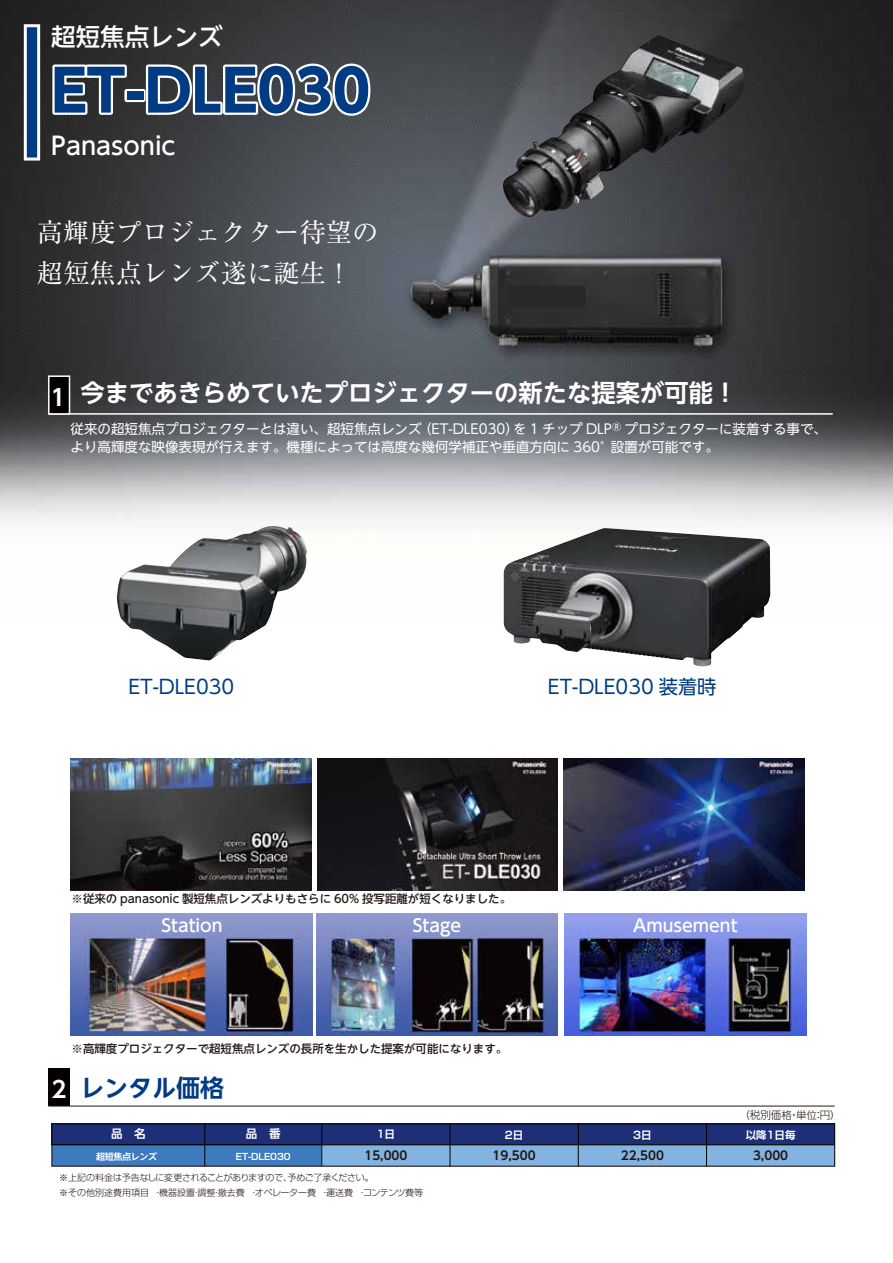
<style>
.page{position:relative;width:893px;height:1263px;background:#fff}
.page>*{position:absolute;margin:0;border:0;box-sizing:border-box;transform-origin:0 0}
.t1{font:700 57px "UD Shin Go NT Pro";color:#003b83}
.t2{font:26.25px/40.5px "Ryumin Pro";color:#fff}
.t3{font:500 24.45px "UD Shin Go NT Pro";color:#fff}
.t4{font:700 24.3px "UD Shin Go NT Pro De";color:#fff}
.t5{font:700 24px "UD Shin Go NT Pro De";color:#003b83}
.t6{font:700 22.65px "UD Shin Go NT Pro De";color:#fff}
.t7{font:19.35px "UD Shin Go NT Pro";color:#003b83}
.t8{font:500 17.25px "UD Shin Go NT Pro";color:#fff}
.t9{font:13.5px/18px "UD Shin Go NT Pro";color:#fff}
.t10{font:700 12px "UD Shin Go NT Pro De";color:#221815}
.t11{font:700 11.55px "UD Shin Go NT Pro De";color:#fff}
.t12{font:500 11.4px "UD Shin Go NT Pro";color:#221815}
.t13{font:300 10.5px "UD Shin Go NT Pro";color:#221815}
.t14{font:700 10.5px "Shin Go Pro De";letter-spacing:-.015em;color:#fff}
.t15{font:300 9px/15px "Shin Go Pro";letter-spacing:-.02em;color:#221815}
.t16{font:700 9px "Shin Go Pro De";color:#fff}
.t17{font:700 9px "UD Shin Go NT Pro De";letter-spacing:-.035em;color:#fff}
</style>
<div class="page">
<img style="left:0;top:0;width:893px;height:618px">
<img style="left:503px;top:35px;width:241px;height:184px">
<div style="left:52px;top:1145px;width:270px;height:21px;background:#3d7abe"></div>
<div style="left:52px;top:1123px;width:783px;height:22px;background:#1d2f77"></div>
<div style="left:322px;top:1145px;width:513px;height:21px;background:#83b3e0"></div>
<hr style="left:51px;top:1144px;width:784px;height:1px;background:#040000">
<hr style="left:204px;top:1123px;width:1px;height:43px;background:#040000">
<hr style="left:321px;top:1123px;width:1px;height:43px;background:#040000">
<hr style="left:450px;top:1124px;width:1px;height:42px;background:#040000">
<hr style="left:578px;top:1124px;width:1px;height:42px;background:#040000">
<hr style="left:706px;top:1124px;width:1px;height:42px;background:#040000">
<div style="left:51px;top:1123px;width:784px;height:44px;border:1px solid #040000"></div>
<img style="left:117px;top:526px;width:190px;height:134px">
<img style="left:504px;top:528px;width:161px;height:130px">
<img style="left:71px;top:914px;width:241px;height:121px">
<img style="left:564px;top:914px;width:242px;height:121px">
<hr style="left:49px;top:413px;width:784px;height:2px;background:#fff">
<div style="left:48px;top:375px;width:22px;height:40px;background:#040000;border:2px solid #fff"></div>
<div style="left:48px;top:1068px;width:22px;height:38px;background:#040000"></div>
<hr style="left:48px;top:1105px;width:787px;height:1px;background:#221815">
<svg style="left:24px;top:24px;width:16px;height:137px"></svg>
<svg style="left:50px;top:62px;width:79px;height:55px"></svg>
<div style="left:124px;top:89px;width:22px;height:13px;border:4px solid #fff"></div>
<svg style="left:144px;top:61px;width:229px;height:58px"></svg>
<img style="left:317px;top:759px;width:241px;height:131px">
<img style="left:71px;top:759px;width:240px;height:131px">
<img style="left:564px;top:759px;width:241px;height:131px">
<img style="left:316px;top:914px;width:242px;height:121px">
<h3 class="t3" style="left:51px;top:17px;width:173px">超短焦点レンズ</h3>
<h1 class="t1" style="left:51px;top:44px;width:320px">ET-DLE030</h1>
<h3 class="t3" style="left:51px;top:126px;width:126px">Panasonic</h3>
<h2 class="t2" style="left:37px;top:210px;width:343px">高輝度プロジェクター待望の超短焦点レンズ遂に誕生！</h2>
<h3 class="t4" style="left:51px;top:373px;width:688px"><sub>1</sub> 今まであきらめていたプロジェクターの新たな提案が可能！</h3>
<p class="t9" style="left:71px;top:419px;width:758px">従来の超短焦点プロジェクターとは違い、超短焦点レンズ（ET-DLE030）を 1 チップ DLP<sup>®</sup> プロジェクターに装着する事で、より高輝度な映像表現が行えます。機種によっては高度な幾何学補正や垂直方向に 360°設置が可能です。</p>
<h3 class="t7" style="left:128px;top:671px;width:107px">ET-DLE030</h3>
<h3 class="t7" style="left:548px;top:671px;width:170px">ET-DLE030 装着時</h3>
<p class="t12" style="left:72px;top:889px;width:441px">※従来の panasonic 製短焦点レンズよりもさらに 60% 投写距離が短くなりました。</p>
<p class="t8" style="left:161px;top:911px;width:63px">Station</p>
<p class="t8" style="left:413px;top:911px;width:50px">Stage</p>
<p class="t8" style="left:633px;top:911px;width:106px">Amusement</p>
<p class="t12" style="left:72px;top:1039px;width:437px">※高輝度プロジェクターで超短焦点レンズの長所を生かした提案が可能になります。</p>
<h3 class="t6" style="left:51px;top:1071px;width:16px">2</h3>
<h3 class="t5" style="left:80px;top:1068px;width:145px">レンタル価格</h3>
<p class="t11" style="left:111px;top:1125px;width:36px">品　名</p>
<p class="t11" style="left:246px;top:1125px;width:36px">品　番</p>
<p class="t17" style="left:96px;top:1149px;width:63px">超短焦点レンズ</p>
<p class="t16" style="left:236px;top:1149px;width:56px">ET-DLE030</p>
<p class="t14" style="left:377px;top:1126px;width:20px">1日</p>
<p class="t10" style="left:364px;top:1145px;width:45px">15,000</p>
<p class="t15" style="left:59px;top:1169px;width:366px">※上記の料金は予告なしに変更されることがありますので、予めご了承ください。<br>※その他別途費用項目・機器設置・調整・撤去費・オペレーター費・運送費・コンテンツ費等</p>
<p class="t14" style="left:505px;top:1126px;width:20px">2日</p>
<p class="t10" style="left:493px;top:1145px;width:45px">19,500</p>
<p class="t14" style="left:633px;top:1126px;width:20px">3日</p>
<p class="t10" style="left:621px;top:1145px;width:45px">22,500</p>
<p class="t13" style="left:739px;top:1106px;width:103px">（税別価格・単位：円）</p>
<p class="t14" style="left:746px;top:1126px;width:51px">以降1日毎</p>
<p class="t10" style="left:753px;top:1145px;width:37px">3,000</p>
</div>
